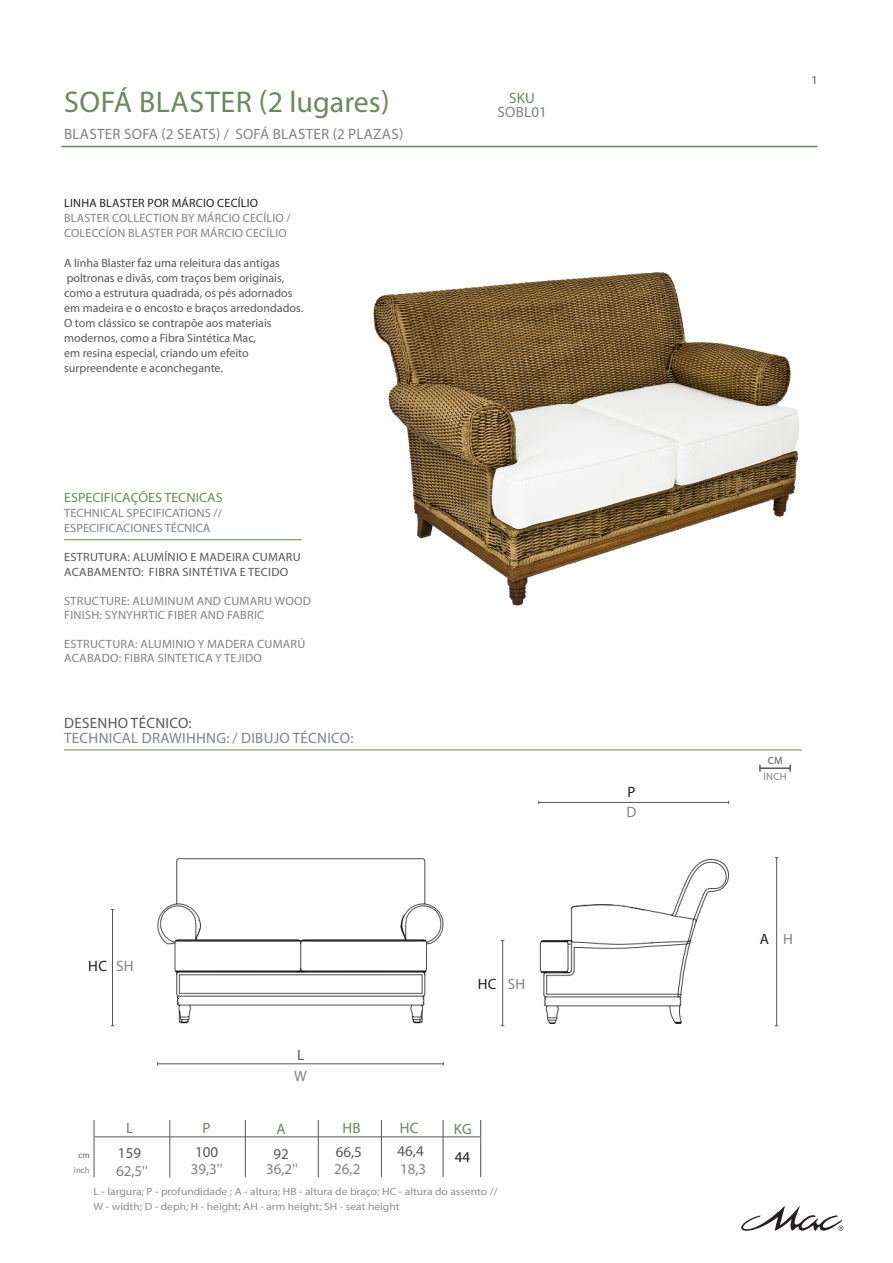
<style>
.page{position:relative;width:893px;height:1263px;background:#fff}
.page>*{position:absolute;margin:0;border:0;box-sizing:border-box;transform-origin:0 0}
.text{font:30px "Myriad Pro";letter-spacing:.02em;color:#69895e}
.text-2{font:15px "Myriad Pro";letter-spacing:.02em;color:#808285}
.text-3{font:15px "Myriad Pro";letter-spacing:.02em;color:#57585a}
.text-4{font:15px "Myriad Pro";letter-spacing:.02em;color:#69895e}
.text-5{font:15px "Myriad Pro";color:#231f20}
.t1{font:13.5px "Myriad Pro";color:#69895e;scale:1.04 1}
.text-6{font:12px "Myriad Pro";color:#57585a}
.text-7{font:12px "Myriad Pro";letter-spacing:.02em;color:#808285}
.text-8{font:12px "Myriad Pro";letter-spacing:.02em;color:#57585a}
.text-9{font:12px "Myriad Pro";color:#808285;scale:1.04 1}
.text-10{font:12px "Myriad Pro";letter-spacing:.02em;color:#231f20}
.t2{font:10.5px "Myriad Pro";color:#8d8f92;scale:1.1 1}
.text-11{font:10.5px "Myriad Pro";color:#808285}
.text-12{font:10.5px "Myriad Pro";color:#57585a}
.text-13{font:8.7px "Myriad Pro";color:#808285}
.text-14{font:8.7px "Myriad Pro";color:#57585a}
</style>
<div class="page">
<hr style="left:62px;top:146px;width:756px;height:1px;background:#69895e">
<svg style="left:741px;top:1206px;width:102px;height:25px"></svg>
<hr style="left:64px;top:750px;width:738px;height:1px;background:#69895e">
<hr style="left:64px;top:539px;width:237px;height:1px;background:#69895e">
<hr style="left:158px;top:1063px;width:285px;height:1px;background:#57585a">
<hr style="left:776px;top:858px;width:1px;height:168px;background:#57585a">
<hr style="left:539px;top:802px;width:190px;height:1px;background:#57585a">
<hr style="left:760px;top:767px;width:30px;height:2px;background:#57585a">
<hr style="left:94px;top:1136px;width:386px;height:1px;background:#57585a">
<hr style="left:169px;top:1120px;width:1px;height:57px;background:#57585a">
<hr style="left:245px;top:1120px;width:1px;height:57px;background:#57585a">
<hr style="left:318px;top:1120px;width:1px;height:57px;background:#57585a">
<hr style="left:94px;top:1120px;width:1px;height:57px;background:#57585a">
<hr style="left:381px;top:1120px;width:1px;height:57px;background:#57585a">
<hr style="left:443px;top:1120px;width:1px;height:57px;background:#57585a">
<hr style="left:480px;top:1120px;width:1px;height:57px;background:#57585a">
<hr style="left:502px;top:940px;width:1px;height:86px;background:#57585a">
<hr style="left:112px;top:909px;width:1px;height:117px;background:#57585a">
<img style="left:373px;top:272px;width:426px;height:334px">
<img style="left:157px;top:858px;width:287px;height:166px">
<img style="left:539px;top:859px;width:190px;height:165px">
<p class="text" style="left:64px;top:84px;width:327px">SOFÁ BLASTER (2 lugares)</p>
<p class="text-2" style="left:64px;top:125px;width:341px">BLASTER SOFA (2 SEATS) / SOFÁ BLASTER (2 PLAZAS)</p>
<p class="text-10" style="left:64px;top:196px;width:196px">LINHA BLASTER POR MÁRCIO CECÍLIO</p>
<p class="text-7" style="left:64px;top:211px;width:228px">BLASTER COLLECTION BY MÁRCIO CECÍLIO /</p>
<p class="text-7" style="left:64px;top:226px;width:224px">COLECCÍON BLASTER POR MÁRCIO CECÍLIO</p>
<p class="text-6" style="left:64px;top:256px;width:217px">A linha Blaster faz uma releitura das antigas</p>
<p class="text-6" style="left:67px;top:271px;width:219px">poltronas e divãs, com traços bem originais,</p>
<p class="text-6" style="left:64px;top:286px;width:230px">como a estrutura quadrada, os pés adornados</p>
<p class="text-6" style="left:64px;top:301px;width:240px">em madeira e o encosto e braços arredondados.</p>
<p class="text-6" style="left:64px;top:316px;width:209px">O tom clássico se contrapõe aos materiais</p>
<p class="text-6" style="left:64px;top:331px;width:193px">modernos, como a Fibra Sintética Mac,</p>
<p class="text-6" style="left:64px;top:346px;width:186px">em resina especial, criando um efeito</p>
<p class="text-6" style="left:64px;top:361px;width:160px">surpreendente e aconchegante.</p>
<p class="t1" style="left:64px;top:489px;width:154px">ESPECIFICAÇÕES TECNICAS</p>
<p class="text-9" style="left:64px;top:506px;width:153px">TECHNICAL SPECIFICATIONS //</p>
<p class="text-9" style="left:64px;top:521px;width:142px">ESPECIFICACIONES TÉCNICA</p>
<p class="text-8" style="left:64px;top:550px;width:238px">ESTRUTURA: ALUMÍNIO E MADEIRA CUMARU</p>
<p class="text-8" style="left:64px;top:564px;width:226px">ACABAMENTO: FIBRA SINTÉTIVA E TECIDO</p>
<p class="text-7" style="left:64px;top:593px;width:248px">STRUCTURE: ALUMINUM AND CUMARU WOOD</p>
<p class="text-7" style="left:64px;top:608px;width:202px">FINISH: SYNYHRTIC FIBER AND FABRIC</p>
<p class="text-7" style="left:64px;top:636px;width:243px">ESTRUCTURA: ALUMINIO Y MADERA CUMARÚ</p>
<p class="text-7" style="left:64px;top:651px;width:199px">ACABADO: FIBRA SINTETICA Y TEJIDO</p>
<p class="text-3" style="left:64px;top:714px;width:129px">DESENHO TÉCNICO:</p>
<p class="text-2" style="left:64px;top:729px;width:291px">TECHNICAL DRAWIHHNG: / DIBUJO TÉCNICO:</p>
<p class="text-4" style="left:509px;top:89px;width:27px">SKU</p>
<p class="text-2" style="left:497px;top:102px;width:51px">SOBL01</p>
<p class="text-5" style="left:88px;top:956px;width:20px">HC</p>
<p class="text-2" style="left:116px;top:956px;width:19px">SH</p>
<p class="text-3" style="left:297px;top:1045px;width:9px">L</p>
<p class="text-2" style="left:294px;top:1066px;width:14px">W</p>
<p class="text-5" style="left:478px;top:974px;width:20px">HC</p>
<p class="text-2" style="left:508px;top:974px;width:19px">SH</p>
<p class="text-4" style="left:342px;top:1118px;width:20px">HB</p>
<p class="text-4" style="left:400px;top:1118px;width:20px">HC</p>
<p class="text-4" style="left:454px;top:1120px;width:19px">KG</p>
<p class="text-3" style="left:336px;top:1143px;width:28px">66,5</p>
<p class="text-2" style="left:334px;top:1160px;width:28px">26,2</p>
<p class="text-4" style="left:203px;top:1118px;width:9px">P</p>
<p class="text-3" style="left:195px;top:1143px;width:25px">100</p>
<p class="text-4" style="left:126px;top:1119px;width:9px">L</p>
<p class="text-3" style="left:118px;top:1143px;width:25px">159</p>
<p class="text-4" style="left:276px;top:1120px;width:11px">A</p>
<p class="text-3" style="left:273px;top:1144px;width:17px">92</p>
<p class="text-3" style="left:397px;top:1142px;width:28px">46,4</p>
<p class="text-2" style="left:400px;top:1160px;width:28px">18,3</p>
<p class="text-5" style="left:455px;top:1148px;width:17px">44</p>
<p class="text-14" style="left:78px;top:1149px;width:13px">cm</p>
<p class="text-13" style="left:74px;top:1164px;width:17px">inch</p>
<p class="text-2" style="left:116px;top:1162px;width:33px">62,5''</p>
<p class="text-2" style="left:191px;top:1160px;width:33px">39,3''</p>
<p class="text-2" style="left:266px;top:1160px;width:33px">36,2''</p>
<p class="t2" style="left:94px;top:1185px;width:369px">L - largura; P - profundidade ; A - altura; HB - altura de braço; HC - altura do assento //</p>
<p class="t2" style="left:94px;top:1200px;width:280px">W - width; D - deph; H - height; AH - arm height; SH - seat height</p>
<p class="text-5" style="left:627px;top:783px;width:9px">P</p>
<p class="text-2" style="left:626px;top:803px;width:11px">D</p>
<p class="text-6" style="left:811px;top:72px;width:8px">1</p>
<p class="text-12" style="left:768px;top:754px;width:16px">CM</p>
<p class="text-11" style="left:764px;top:770px;width:24px">INCH</p>
<p class="text-5" style="left:760px;top:930px;width:11px">A</p>
<p class="text-2" style="left:783px;top:929px;width:11px">H</p>
</div>
